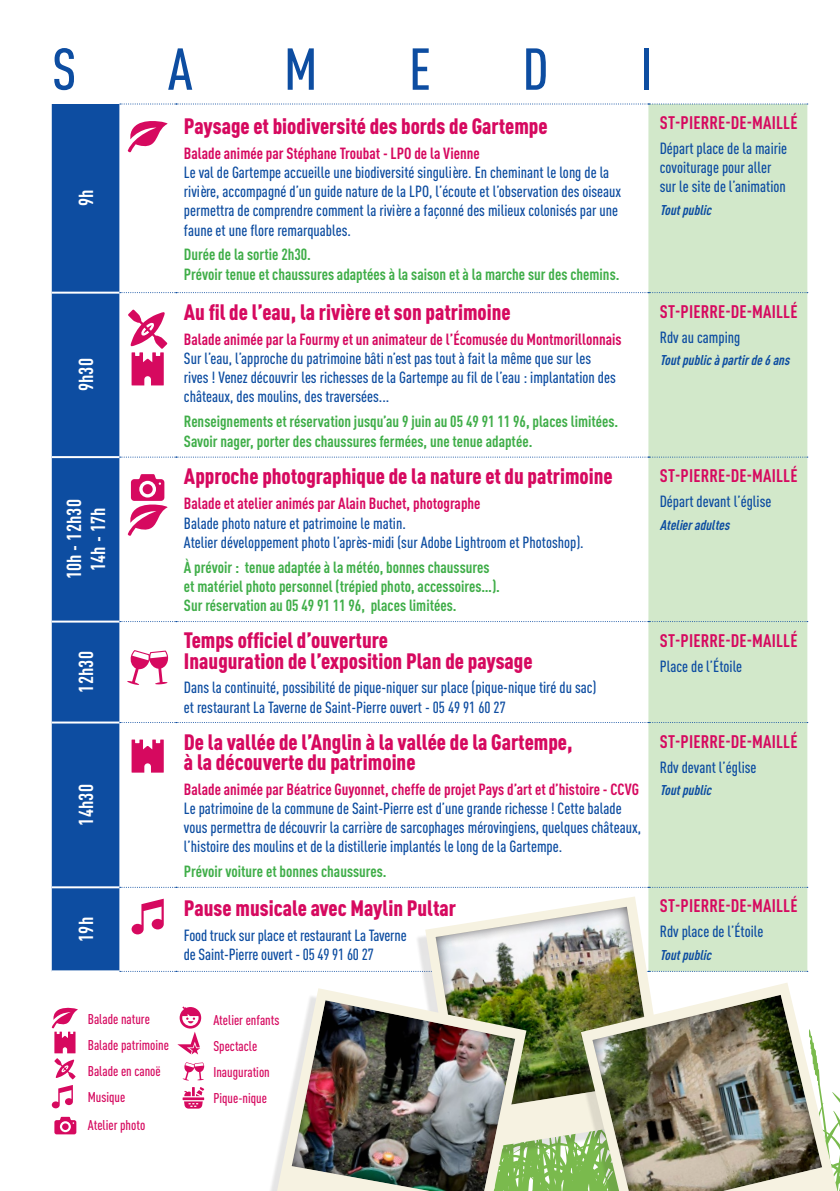
<style>
.page{position:relative;width:840px;height:1191px;background:#fff}
.page>*{position:absolute;margin:0;border:0;box-sizing:border-box;transform-origin:0 0}
.t1{font:500 condensed 58px "DINOT";color:#0d4da1}
.t2{font:900 condensed 22px/20.2px "DINOT";color:#d6095f}
.t3{font:700 condensed 20px "DINOT";letter-spacing:.01em;color:#fff}
.RDV{font:700 condensed 18px "DINOT";letter-spacing:.01em;color:#d6095f}
.RDV-2{font:500 16px/19.2px "DIN Cond";color:#0d4da1}
.t4{font:700 condensed 16px/19.2px "DINOT";color:#40ae49}
.t5{font:700 condensed 16px "DINOT";color:#d6095f}
.t6{font:500 14px/28px "DIN Cond";color:#d6095f}
.RDV-3{font:italic 700 14px "DIN Cond";color:#0d4da1}
</style>
<div class="page">
<div style="left:52px;top:104px;width:67px;height:866px;background:#0d4da1"></div>
<div style="left:648px;top:104px;width:158px;height:867px;background:#d2e8ca"></div>
<hr style="left:52px;top:292px;width:67px;height:2px;background:#fff">
<hr style="left:52px;top:456px;width:67px;height:2px;background:#fff">
<hr style="left:52px;top:620px;width:67px;height:2px;background:#fff">
<hr style="left:52px;top:721px;width:67px;height:2px;background:#fff">
<hr style="left:52px;top:886px;width:67px;height:2px;background:#fff">
<svg style="left:120px;top:103px;width:687px;height:1px"></svg>
<svg style="left:120px;top:292px;width:687px;height:1px"></svg>
<svg style="left:120px;top:456px;width:687px;height:1px"></svg>
<svg style="left:120px;top:621px;width:687px;height:1px"></svg>
<svg style="left:120px;top:722px;width:687px;height:1px"></svg>
<svg style="left:120px;top:887px;width:687px;height:1px"></svg>
<svg style="left:120px;top:971px;width:687px;height:1px"></svg>
<svg style="left:127px;top:121px;width:41px;height:32px"></svg>
<svg style="left:128px;top:310px;width:39px;height:75px"></svg>
<svg style="left:127px;top:474px;width:41px;height:62px"></svg>
<svg style="left:127px;top:650px;width:41px;height:35px"></svg>
<svg style="left:131px;top:739px;width:33px;height:33px"></svg>
<svg style="left:131px;top:898px;width:33px;height:36px"></svg>
<svg style="left:51px;top:1007px;width:27px;height:72px"></svg>
<svg style="left:52px;top:1085px;width:21px;height:23px"></svg>
<svg style="left:54px;top:1116px;width:22px;height:18px"></svg>
<div style="left:414px;top:902px;width:250px;height:261px;background:#231f20;opacity:.12"></div>
<svg style="left:425px;top:896px;width:244px;height:256px"></svg>
<img style="left:434px;top:903px;width:224px;height:211px">
<img style="left:277px;top:988px;width:249px;height:203px">
<img style="left:289px;top:997px;width:230px;height:194px">
<svg style="left:177px;top:1006px;width:24px;height:48px"></svg>
<svg style="left:182px;top:1062px;width:22px;height:18px"></svg>
<hr style="left:182px;top:1097px;width:22px;height:3px;background:#d6095f">
<svg style="left:184px;top:1087px;width:20px;height:21px"></svg>
<div style="left:570px;top:988px;width:264px;height:203px;background:#231f20;opacity:.12"></div>
<img style="left:580px;top:982px;width:257px;height:209px">
<img style="left:591px;top:991px;width:235px;height:200px">
<p class="t1" style="left:52px;top:35px;width:26px">S</p>
<p class="t1" style="left:168px;top:35px;width:26px">A</p>
<p class="t1" style="left:284px;top:35px;width:35px">M</p>
<p class="t1" style="left:409px;top:35px;width:24px">E</p>
<p class="t1" style="left:522px;top:35px;width:28px">D</p>
<p class="t1" style="left:639px;top:35px;width:14px">I</p>
<p class="t3" style="left:74px;top:206px;width:18px;rotate:-90deg">9h</p>
<p class="t3" style="left:74px;top:391px;width:34px;rotate:-90deg">9h30</p>
<p class="t3" style="left:62px;top:579px;width:81px;rotate:-90deg">10h - 12h30</p>
<p class="t3" style="left:86px;top:571px;width:65px;rotate:-90deg">14h - 17h</p>
<p class="t3" style="left:74px;top:692px;width:43px;rotate:-90deg">12h30</p>
<p class="t3" style="left:74px;top:825px;width:43px;rotate:-90deg">14h30</p>
<p class="t3" style="left:74px;top:941px;width:26px;rotate:-90deg">19h</p>
<p class="t2" style="left:184px;top:116px;width:365px">Paysage et biodiversité des bords de Gartempe</p>
<p class="t5" style="left:184px;top:143px;width:297px">Balade animée par Stéphane Troubat - LPO de la Vienne</p>
<p class="RDV-2" style="left:184px;top:162px;width:438px">Le val de Gartempe accueille une biodiversité singulière. En cheminant le long de la rivière, accompagné d’un guide nature de la LPO, l’écoute et l’observation des oiseaux permettra de comprendre comment la rivière a façonné des milieux colonisés par une faune et une flore remarquables.</p>
<p class="t4" style="left:184px;top:245px;width:437px">Durée de la sortie 2h30.<br>Prévoir tenue et chaussures adaptées à la saison et à la marche sur des chemins.</p>
<p class="t2" style="left:184px;top:302px;width:328px">Au fil de l’eau, la rivière et son patrimoine</p>
<p class="t5" style="left:184px;top:329px;width:439px">Balade animée par la Fourmy et un animateur de l’Écomusée du Montmorillonnais</p>
<p class="RDV-2" style="left:184px;top:348px;width:433px">Sur l’eau, l’approche du patrimoine bâti n’est pas tout à fait la même que sur les rives ! Venez découvrir les richesses de la Gartempe au fil de l’eau : implantation des châteaux, des moulins, des traversées...</p>
<p class="t4" style="left:184px;top:412px;width:435px">Renseignements et réservation jusqu’au 9 juin au 05 49 91 11 96, places limitées.<br>Savoir nager, porter des chaussures fermées, une tenue adaptée.</p>
<p class="t2" style="left:184px;top:466px;width:430px">Approche photographique de la nature et du patrimoine</p>
<p class="t5" style="left:184px;top:494px;width:298px">Balade et atelier animés par Alain Buchet, photographe</p>
<p class="RDV-2" style="left:184px;top:513px;width:401px">Balade photo nature et patrimoine le matin.<br>Atelier développement photo l’après-midi (sur Adobe Lightroom et Photoshop).</p>
<p class="t4" style="left:184px;top:557px;width:317px">À prévoir : tenue adaptée à la météo, bonnes chaussures et matériel photo personnel (trépied photo, accessoires…).<br>Sur réservation au 05 49 91 11 96, places limitées.</p>
<p class="t2" style="left:184px;top:630px;width:350px">Temps officiel d’ouverture<br>Inauguration de l’exposition Plan de paysage</p>
<p class="RDV-2" style="left:184px;top:678px;width:414px">Dans la continuité, possibilité de pique-niquer sur place (pique-nique tiré du sac) et restaurant La Taverne de Saint-Pierre ouvert - 05 49 91 60 27</p>
<p class="t2" style="left:184px;top:731px;width:390px">De la vallée de l’Anglin à la vallée de la Gartempe, à la découverte du patrimoine</p>
<p class="t5" style="left:184px;top:779px;width:456px">Balade animée par Béatrice Guyonnet, cheffe de projet Pays d’art et d’histoire - CCVG</p>
<p class="RDV-2" style="left:184px;top:798px;width:458px">Le patrimoine de la commune de Saint-Pierre est d’une grande richesse ! Cette balade vous permettra de découvrir la carrière de sarcophages mérovingiens, quelques châteaux, l’histoire des moulins et de la distillerie implantés le long de la Gartempe.</p>
<p class="t4" style="left:184px;top:861px;width:204px">Prévoir voiture et bonnes chaussures.</p>
<p class="t2" style="left:184px;top:897px;width:273px">Pause musicale avec Maylin Pultar</p>
<p class="RDV-2" style="left:184px;top:925px;width:224px">Food truck sur place et restaurant La Taverne de Saint-Pierre ouvert - 05 49 91 60 27</p>
<p class="RDV" style="left:659px;top:112px;width:139px">ST-PIERRE-DE-MAILLÉ</p>
<p class="RDV-2" style="left:659px;top:138px;width:129px">Départ place de la mairie covoiturage pour aller sur le site de l’animation</p>
<p class="RDV-3" style="left:659px;top:201px;width:56px">Toutpublic</p>
<p class="RDV" style="left:659px;top:300px;width:139px">ST-PIERRE-DE-MAILLÉ</p>
<p class="RDV-2" style="left:659px;top:327px;width:82px">Rdv au camping</p>
<p class="RDV-3" style="left:659px;top:351px;width:134px">Toutpublicàpartirde6ans</p>
<p class="RDV" style="left:659px;top:465px;width:139px">ST-PIERRE-DE-MAILLÉ</p>
<p class="RDV-2" style="left:659px;top:491px;width:113px">Départ devant l’église</p>
<p class="RDV-3" style="left:659px;top:516px;width:75px">Atelieradultes</p>
<p class="RDV" style="left:659px;top:629px;width:139px">ST-PIERRE-DE-MAILLÉ</p>
<p class="RDV-2" style="left:659px;top:656px;width:84px">Place de l’Étoile</p>
<p class="RDV" style="left:659px;top:730px;width:139px">ST-PIERRE-DE-MAILLÉ</p>
<p class="RDV-2" style="left:659px;top:757px;width:98px">Rdv devant l’église</p>
<p class="RDV-3" style="left:659px;top:781px;width:56px">Toutpublic</p>
<p class="RDV" style="left:659px;top:895px;width:139px">ST-PIERRE-DE-MAILLÉ</p>
<p class="RDV-2" style="left:659px;top:921px;width:105px">Rdv place de l’Étoile</p>
<p class="RDV-3" style="left:659px;top:946px;width:56px">Toutpublic</p>
<p class="t6" style="left:88px;top:1005px;width:64px">Balade nature</p>
<p class="t6" style="left:88px;top:1031px;width:83px">Balade patrimoine</p>
<p class="t6" style="left:88px;top:1057px;width:74px">Balade en canoë</p>
<p class="t6" style="left:88px;top:1083px;width:59px">Musique<br>Atelier photo</p>
<p class="t6" style="left:213px;top:1005px;width:68px">Atelier enfants</p>
<p class="t6" style="left:213px;top:1031px;width:45px">Spectacle</p>
<p class="t6" style="left:213px;top:1057px;width:58px">Inauguration</p>
<p class="t6" style="left:213px;top:1083px;width:55px">Pique-nique</p>
</div>
